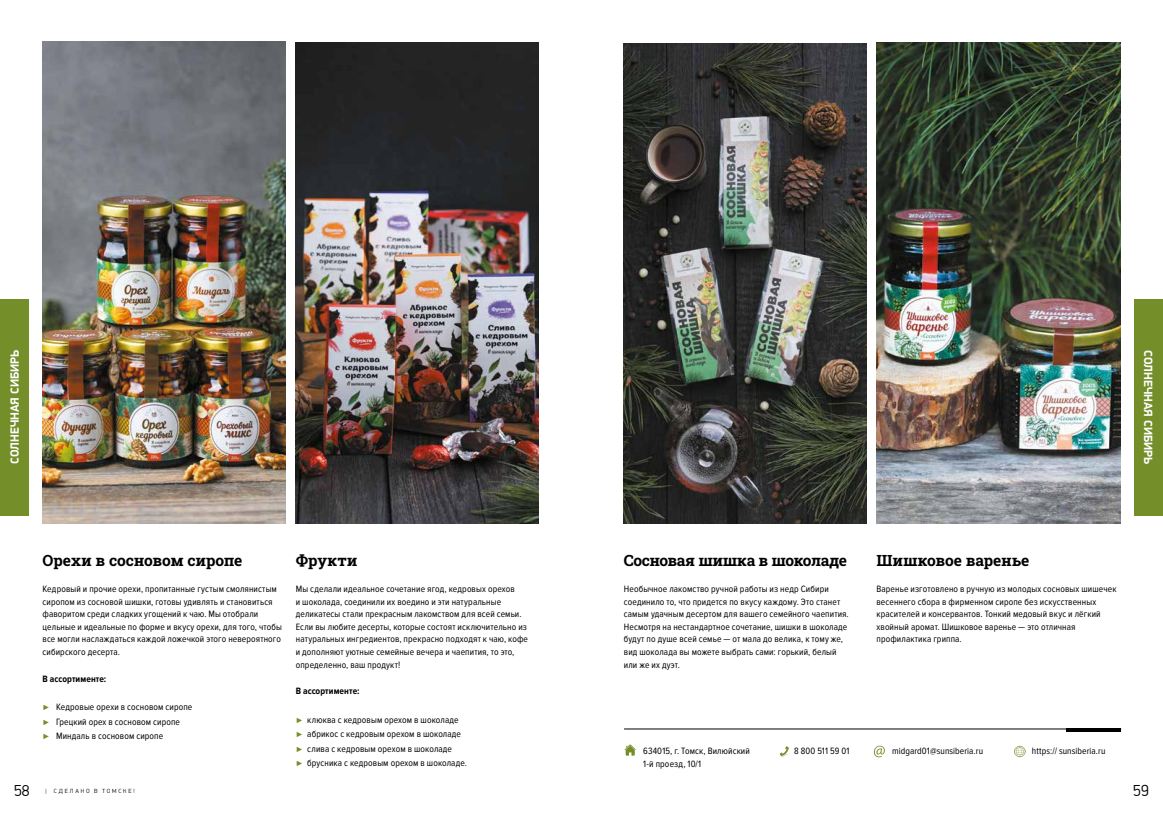
<style>
.page{position:relative;width:1163px;height:814px;background:#fff}
.page>*{position:absolute;margin:0;border:0;box-sizing:border-box;transform-origin:0 0}
.t1{font:300 16px "PF Din Display Pro";color:#000}
.t2{font:15.5px "Roboto Slab";letter-spacing:-.015em;color:#000}
.t3{font:700 12px "PF Din Display Pro";color:#fff}
.t4{font:9.5px/12.5px "Proxima Nova Cond";letter-spacing:.01em;color:#000}
.t5{font:700 9.5px "Proxima Nova Cond";letter-spacing:.01em;color:#000}
.t6{font:300 6px "PF Din Display Pro";letter-spacing:.295em;color:#000}
.s1{font-family:"Century Gothic";font-size:7.5px;color:#748f2a}
</style>
<div class="page">
<img style="left:296px;top:43px;width:242px;height:480px">
<img style="left:43px;top:41px;width:242px;height:482px">
<img style="left:876px;top:43px;width:244px;height:480px">
<img style="left:623px;top:43px;width:243px;height:480px">
<div style="left:0;top:298px;width:28px;height:217px;background:#748f2a"></div>
<div style="left:1134px;top:298px;width:28px;height:217px;background:#748f2a"></div>
<hr style="left:624px;top:728px;width:496px;height:1px;background:#000">
<svg style="left:624px;top:744px;width:12px;height:11px"></svg>
<svg style="left:779px;top:746px;width:9px;height:10px"></svg>
<svg style="left:873px;top:745px;width:11px;height:12px"></svg>
<svg style="left:1014px;top:745px;width:11px;height:12px"></svg>
<hr style="left:1065px;top:728px;width:55px;height:3px;background:#000">
<p class="t3" style="left:7px;top:464px;width:116px;rotate:-90deg">СОЛНЕЧНАЯ СИБИРЬ</p>
<p class="t3" style="left:1155px;top:350px;width:116px;rotate:90deg">СОЛНЕЧНАЯ СИБИРЬ</p>
<h2 class="t2" style="left:43px;top:549px;width:201px">Орехи в сосновом сиропе</h2>
<p class="t4" style="left:43px;top:583px;width:241px">Кедровый и прочие орехи, пропитанные густым смолянистым сиропом из сосновой шишки, готовы удивлять и становиться фаворитом среди сладких угощений к чаю. Мы отобрали цельные и идеальные по форме и вкусу орехи, для того, чтобы все могли наслаждаться каждой ложечкой этого невероятного сибирского десерта.</p>
<p class="t5" style="left:43px;top:673px;width:65px">В ассортименте:</p>
<p class="t4" style="left:43px;top:700px;width:151px;line-height:14.5px"><span class="s1">►</span> Кедровые орехи в сосновом сиропе <span class="s1">►</span> Грецкий орех в сосновом сиропе<br><span class="s1">►</span> Миндаль в сосновом сиропе</p>
<h2 class="t2" style="left:296px;top:549px;width:63px">Фрукти</h2>
<p class="t4" style="left:296px;top:583px;width:234px">Мы сделали идеальное сочетание ягод, кедровых орехов<br>и шоколада, соединили их воедино и эти натуральные деликатесы стали прекрасным лакомством для всей семьи.<br>Если вы любите десерты, которые состоят исключительно из натуральных ингредиентов, прекрасно подходят к чаю, кофе и дополняют уютные семейные вечера и чаепития, то это, определенно, ваш продукт!</p>
<p class="t5" style="left:296px;top:685px;width:65px">В ассортименте:</p>
<p class="t4" style="left:296px;top:712px;width:173px;line-height:14.5px"><span class="s1">►</span> клюква с кедровым орехом в шоколаде <span class="s1">►</span> абрикос с кедровым орехом в шоколаде <span class="s1">►</span> слива с кедровым орехом в шоколаде<br><span class="s1">►</span> брусника с кедровым орехом в шоколаде.</p>
<h2 class="t2" style="left:623px;top:549px;width:225px">Сосновая шишка в шоколаде</h2>
<p class="t4" style="left:623px;top:583px;width:226px">Необычное лакомство ручной работы из недр Сибири соединило то, что придется по вкусу каждому. Это станет самым удачным десертом для вашего семейного чаепития.<br>Несмотря на нестандартное сочетание, шишки в шоколаде будут по душе всей семье — от мала до велика, к тому же, вид шоколада вы можете выбрать сами: горький, белый или же их дуэт.</p>
<h2 class="t2" style="left:876px;top:549px;width:154px">Шишковое варенье</h2>
<p class="t4" style="left:876px;top:583px;width:241px">Варенье изготовлено в ручную из молодых сосновых шишечек весеннего сбора в фирменном сиропе без искусственных красителей и консервантов. Тонкий медовый вкус и лёгкий хвойный аромат. Шишковое варенье — это отличная профилактика гриппа.</p>
<p class="t4" style="left:643px;top:745px;width:108px">634015, г. Томск, Вилюйский</p>
<p class="t4" style="left:794px;top:745px;width:57px">8 800 511 59 01</p>
<p class="t4" style="left:1031px;top:745px;width:75px">https:// sunsiberia.ru</p>
<p class="t4" style="left:643px;top:757px;width:59px">1-й проезд, 10/1</p>
<p class="t4" style="left:891px;top:745px;width:92px">midgard01@sunsiberia.ru</p>
<h1 class="t1" style="left:14px;top:781px;width:17px">58</h1>
<p class="t6" style="left:45px;top:787px;width:91px">| СДЕЛАНО В ТОМСКЕ!</p>
<h1 class="t1" style="left:1132px;top:781px;width:17px">59</h1>
</div>
